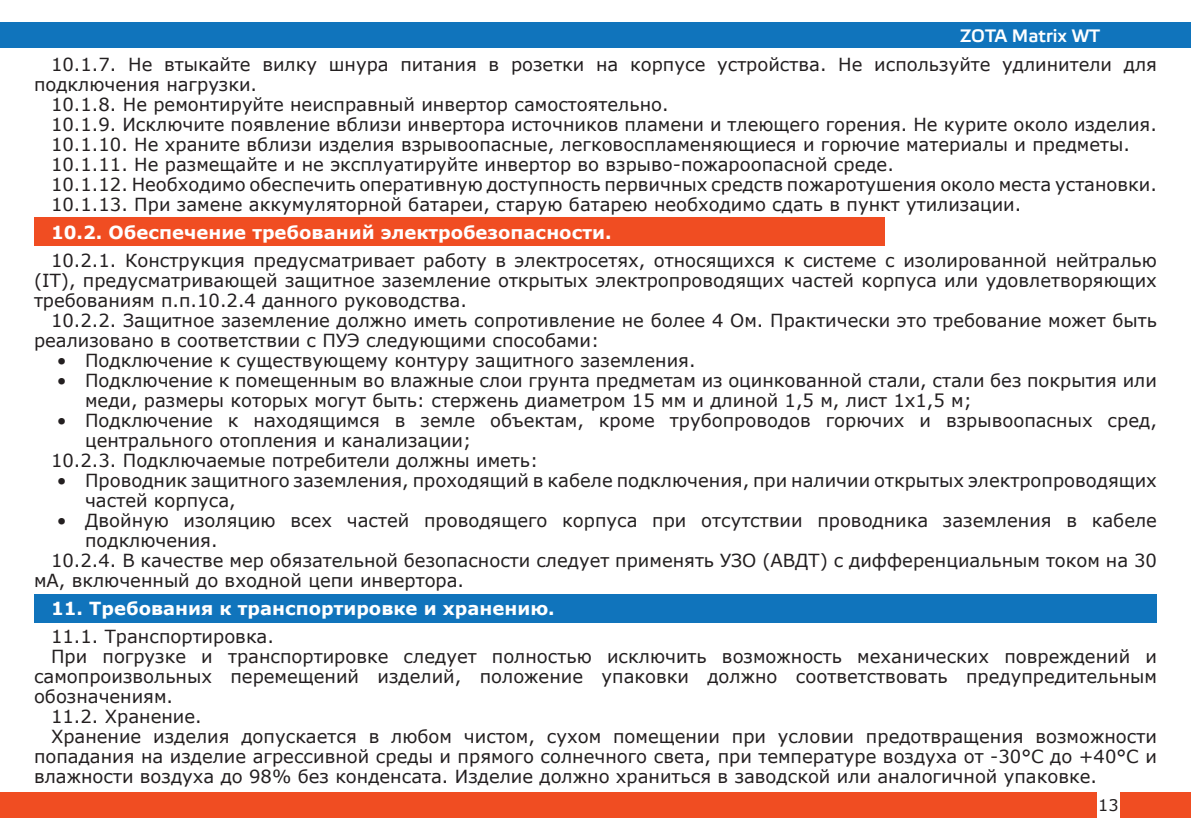
<style>
.page{position:relative;width:1191px;height:840px;background:#fff}
.page>*{position:absolute;margin:0;border:0;box-sizing:border-box;transform-origin:0 0}
.Стиль_Verdana_9{font:18px/20px "Verdana";color:#231f20}
.Стиль_Verdana_9-2{font:700 18px "Verdana";color:#fff}
.t1{font:700 18px "Elektra Light Pro";color:#fff}
.t2{font:16px "Verdana";color:#231f20}
</style>
<div class="page">
<div style="left:0;top:23px;width:1191px;height:25px;background:#1074bc"></div>
<div style="left:0;top:791px;width:1191px;height:25px;background:#f04d22"></div>
<div style="left:1097px;top:790px;width:22px;height:27px;background:#fff"></div>
<div style="left:34px;top:217px;width:850px;height:29px;background:#f04d22"></div>
<div style="left:34px;top:593px;width:1123px;height:29px;background:#1074bc"></div>
<p class="t1" style="left:960px;top:26px;width:142px">ZOTA Matrix WT</p>
<p class="Стиль_Verdana_9" style="left:34px;top:54px;width:1124px;text-indent:17px">10.1.7. Не втыкайте вилку шнура питания в розетки на корпусе устройства. Не используйте удлинители для подключения нагрузки.</p>
<p class="Стиль_Verdana_9" style="left:51px;top:94px;width:619px">10.1.8. Не ремонтируйте неисправный инвертор самостоятельно.</p>
<p class="Стиль_Verdana_9" style="left:51px;top:114px;width:1107px">10.1.9. Исключите появление вблизи инвертора источников пламени и тлеющего горения. Не курите около изделия.</p>
<p class="Стиль_Verdana_9" style="left:51px;top:134px;width:1080px">10.1.10. Не храните вблизи изделия взрывоопасные, легковоспламеняющиеся и горючие материалы и предметы.</p>
<p class="Стиль_Verdana_9" style="left:51px;top:154px;width:844px">10.1.11. Не размещайте и не эксплуатируйте инвертор во взрыво-пожароопасной среде.</p>
<p class="Стиль_Verdana_9" style="left:51px;top:174px;width:1107px">10.1.12. Необходимо обеспечить оперативную доступность первичных средств пожаротушения около места установки.</p>
<p class="Стиль_Verdana_9" style="left:51px;top:194px;width:971px">10.1.13. При замене аккумуляторной батареи, старую батарею необходимо сдать в пункт утилизации.</p>
<p class="Стиль_Verdana_9-2" style="left:51px;top:219px;width:562px">10.2. Обеспечение требований электробезопасности.</p>
<p class="Стиль_Verdana_9" style="left:34px;top:250px;width:1124px;text-align:justify;text-indent:17px">10.2.1. Конструкция предусматривает работу в электросетях, относящихся к системе с изолированной нейтралью (IT), предусматривающей защитное заземление открытых электропроводящих частей корпуса или удовлетворяющих требованиям п.п.10.2.4 данного руководства.</p>
<p class="Стиль_Verdana_9" style="left:34px;top:310px;width:1124px;text-indent:17px">10.2.2. Защитное заземление должно иметь сопротивление не более 4 Ом. Практически это требование может быть реализовано в соответствии с ПУЭ следующими способами:</p>
<p class="Стиль_Verdana_9" style="left:57px;top:350px;width:640px">• Подключение к существующему контуру защитного заземления.</p>
<p class="Стиль_Verdana_9" style="left:85px;top:370px;width:1073px;text-indent:-28px">• Подключение к помещенным во влажные слои грунта предметам из оцинкованной стали, стали без покрытия или меди, размеры которых могут быть: стержень диаметром 15 мм и длиной 1,5 м, лист 1x1,5 м;</p>
<p class="Стиль_Verdana_9" style="left:85px;top:410px;width:1073px;text-indent:-28px">• Подключение к находящимся в земле объектам, кроме трубопроводов горючих и взрывоопасных сред, центрального отопления и канализации;</p>
<p class="Стиль_Verdana_9" style="left:51px;top:450px;width:489px">10.2.3. Подключаемые потребители должны иметь:</p>
<p class="Стиль_Verdana_9" style="left:85px;top:470px;width:1073px;text-indent:-28px">• Проводник защитного заземления, проходящий в кабеле подключения, при наличии открытых электропроводящих частей корпуса,</p>
<p class="Стиль_Verdana_9" style="left:85px;top:510px;width:1073px;text-indent:-28px">• Двойную изоляцию всех частей проводящего корпуса при отсутствии проводника заземления в кабеле подключения.</p>
<p class="Стиль_Verdana_9" style="left:34px;top:550px;width:1124px;text-indent:17px">10.2.4. В качестве мер обязательной безопасности следует применять УЗО (АВДТ) с дифференциальным током на 30 мА, включенный до входной цепи инвертора.</p>
<p class="Стиль_Verdana_9" style="left:51px;top:626px;width:224px">11.1. Транспортировка.</p>
<p class="Стиль_Verdana_9" style="left:34px;top:646px;width:1124px;text-align:justify;text-indent:17px">При погрузке и транспортировке следует полностью исключить возможность механических повреждений и самопроизвольных перемещений изделий, положение упаковки должно соответствовать предупредительным обозначениям.</p>
<p class="Стиль_Verdana_9" style="left:51px;top:706px;width:152px">11.2. Хранение.</p>
<p class="Стиль_Verdana_9" style="left:34px;top:726px;width:1124px;text-align:justify;text-indent:17px">Хранение изделия допускается в любом чистом, сухом помещении при условии предотвращения возможности попадания на изделие агрессивной среды и прямого солнечного света, при температуре воздуха от -30°С до +40°С и влажности воздуха до 98% без конденсата. Изделие должно храниться в заводской или аналогичной упаковке.</p>
<p class="Стиль_Verdana_9-2" style="left:51px;top:595px;width:505px">11. Требования к транспортировке и хранению.</p>
<p class="t2" style="left:1098px;top:793px;width:22px">13</p>
</div>
